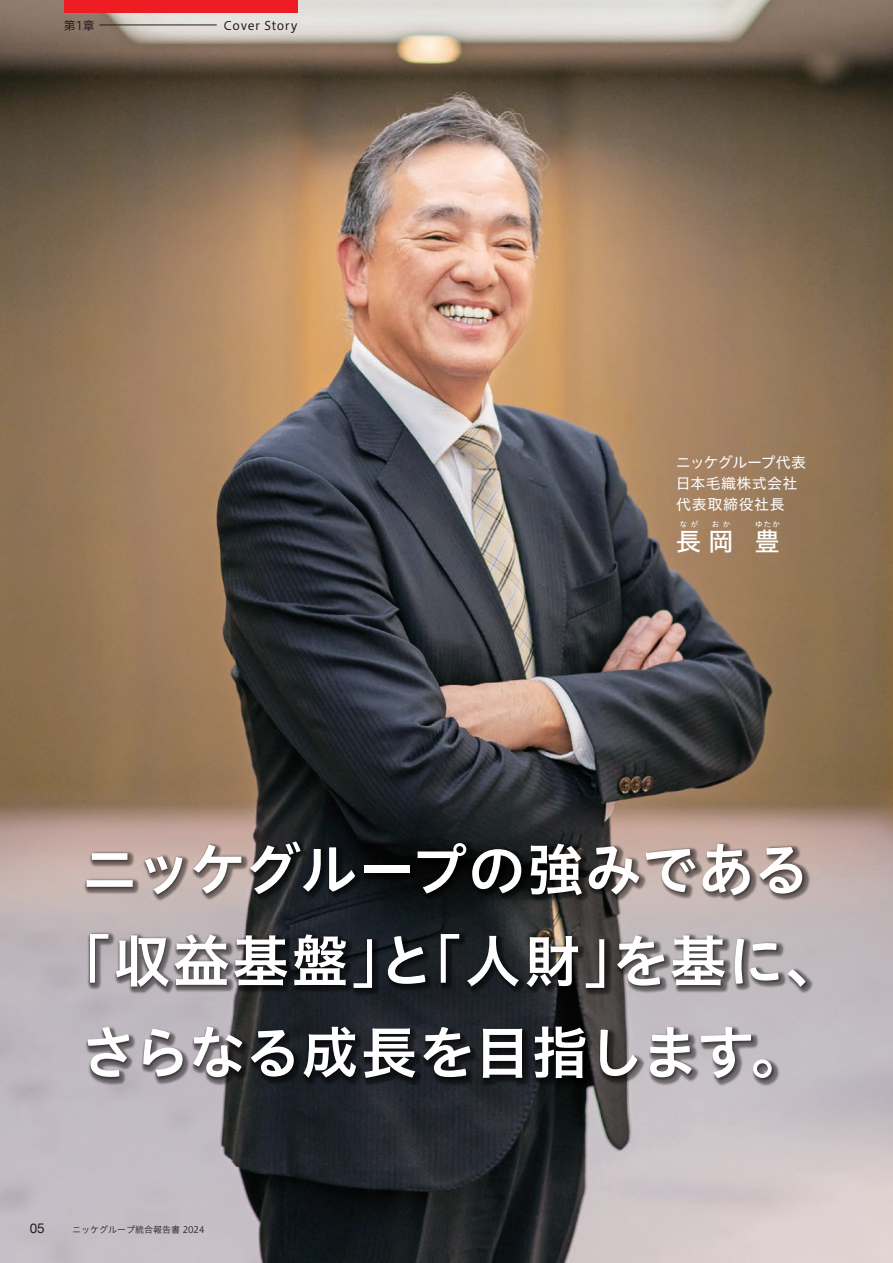
<style>
.page{position:relative;width:893px;height:1263px;background:#fff}
.page>*{position:absolute;margin:0;border:0;box-sizing:border-box;transform-origin:0 0}
.t1{font:57px/91.5px "Hiragino UD Sans Std W6";letter-spacing:-.005em;color:#fff;text-align:center}
.t2{font:25.5px "Hiragino UD Sans Std W5";color:#fff}
.t3{font:15px/21px "Hiragino UD Sans Std W4";letter-spacing:.02em;color:#fff}
.t4{font:13.5px "Helvetica Neue";color:#231f20}
.t5{font:12px "Hiragino UD Sans Std W4";letter-spacing:.045em;color:#231f20}
.t6{font:9px "Hiragino UD Sans Std W3";color:#231f20}
.t7{font:7.5px "Hiragino UD Sans Std W4";letter-spacing:.31em;color:#fff}
</style>
<div class="page">
<img style="left:0;top:0;width:893px;height:1263px">
<img style="left:81px;top:839px;width:739px;height:347px">
<div style="left:64px;top:0;width:234px;height:13px;background:#ee1d23"></div>
<hr style="left:99px;top:25px;width:118px;height:1px;background:#231f20">
<p class="t5" style="left:64px;top:16px;width:32px">第1章</p>
<p class="t5" style="left:224px;top:16px;width:76px">Cover Story</p>
<p class="t3" style="left:676px;top:451px;width:132px">ニッケグループ代表日本毛織株式会社代表取締役社長</p>
<p class="t7" style="left:680px;top:518px;width:20px">なが</p>
<p class="t7" style="left:712px;top:518px;width:20px">おか</p>
<p class="t7" style="left:755px;top:518px;width:26px">ゆたか</p>
<p class="t2" style="left:676px;top:522px;width:106px">長岡 豊</p>
<p class="t1" style="left:54px;top:821px;width:789px">ニッケグループの強みである「収益基盤」と「人財」を基に、さらなる成長を目指します。</p>
<p class="t4" style="left:30px;top:1219px;width:17px">05</p>
<p class="t6" style="left:72px;top:1223px;width:134px">ニッケグループ統合報告書 2024</p>
</div>
